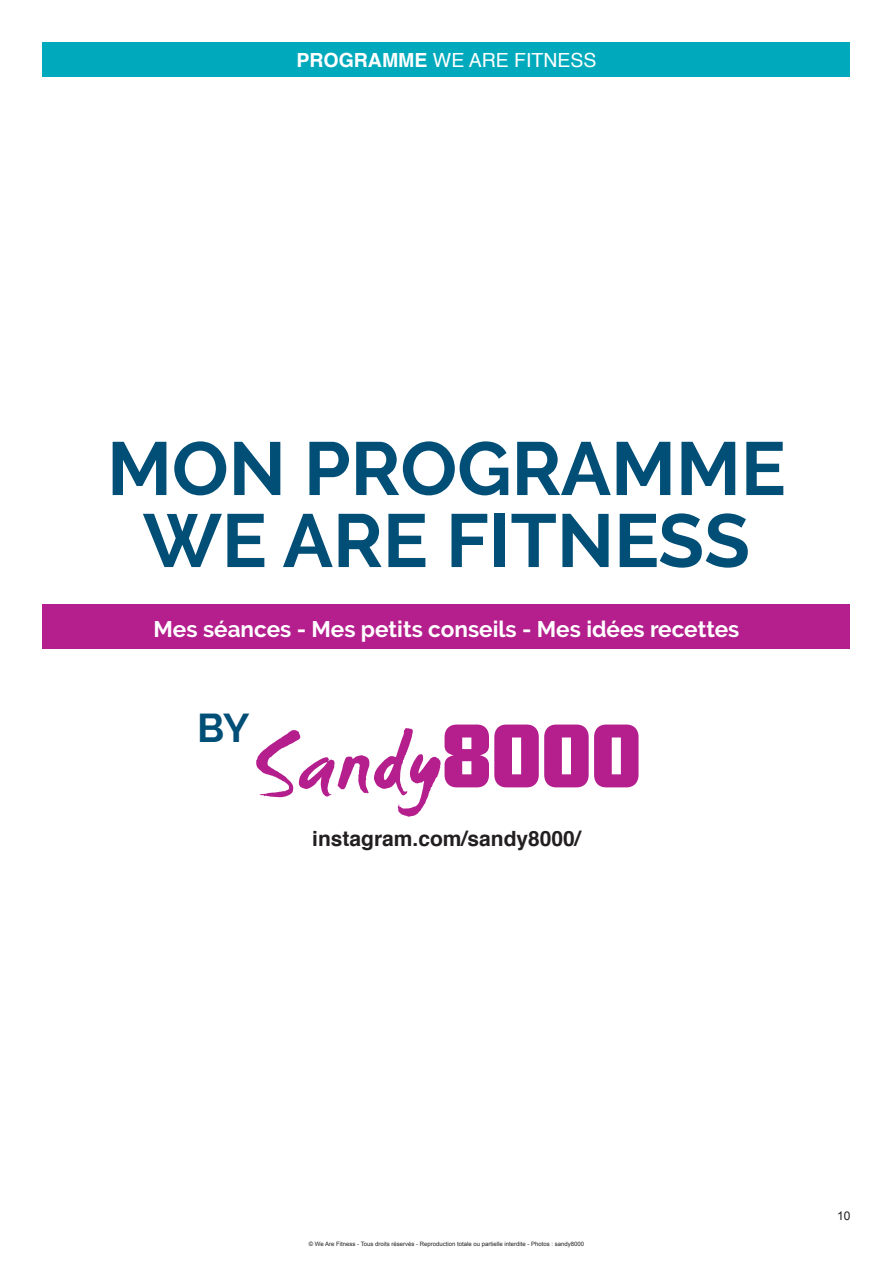
<style>
.page{position:relative;width:893px;height:1263px;background:#fff}
.page>*{position:absolute;margin:0;border:0;box-sizing:border-box;transform-origin:0 0}
.t1{font:90.45px "Smudger Plain";color:#b41e8d}
.t2{font:700 75px/72px "Raleway";color:#014e77;text-align:center}
.t3{font:700 40.05px "Raleway";color:#014e77}
.t4{font:700 22.5px "Raleway";color:#fff}
.t5{font:700 21px "Helvetica";color:#231f20}
.t6{font:19.5px "Helvetica";color:#fff}
.t7{font:12px "Arial";color:#231f20}
.t8{font:6px "Arial";color:#231f20}
.s1{font-weight:700}
.s2{font-family:"Square Slabserif 711 BT";font-weight:700}
</style>
<div class="page">
<div style="left:43px;top:43px;width:807px;height:34px;background:#00aabc"></div>
<div style="left:43px;top:604px;width:807px;height:44px;background:#b41e8d"></div>
<h3 class="t6" style="left:296px;top:45px;width:302px"><span class="s1">PROGRAMME</span> WE ARE FITNESS</h3>
<h2 class="t2" style="left:107px;top:433px;width:680px">MON PROGRAMME<br>WE ARE FITNESS</h2>
<h3 class="t4" style="left:154px;top:616px;width:587px">Mes séances - Mes petits conseils - Mes idées recettes</h3>
<h3 class="t3" style="left:197px;top:705px;width:54px">BY</h3>
<h1 class="t1" style="left:252px;top:703px;width:391px">Sandy<span class="s2">8000</span></h1>
<h3 class="t5" style="left:312px;top:822px;width:270px">instagram.com/sandy8000/</h3>
<p class="t8" style="left:309px;top:1240px;width:277px">© We Are Fitness - Tous droits réservés - Reproduction totale ou partielle interdite - Photos : sandy8000</p>
<h3 class="t7" style="left:837px;top:1208px;width:15px">10</h3>
</div>
